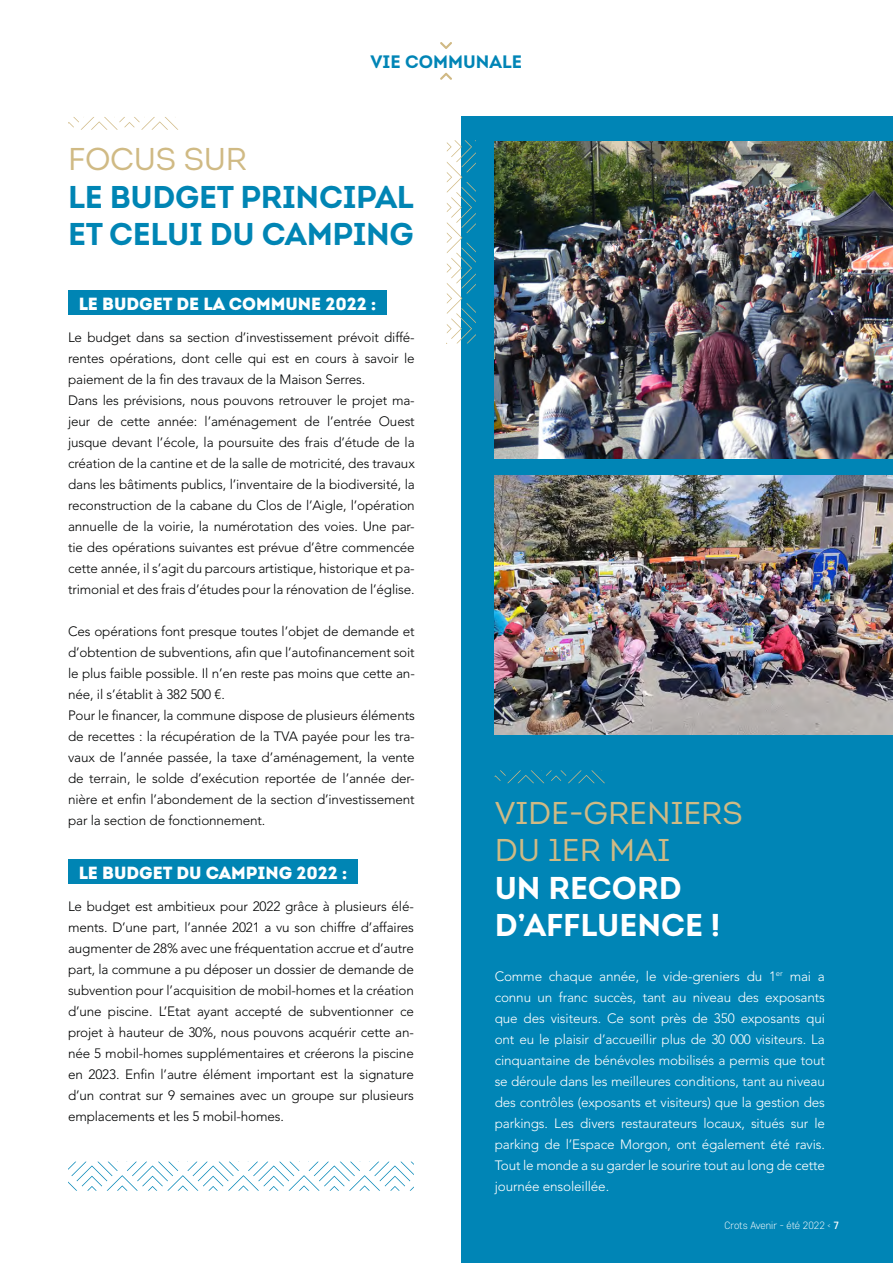
<style>
.page{position:relative;width:893px;height:1263px;background:#fff}
.page>*{position:absolute;margin:0;border:0;box-sizing:border-box;transform-origin:0 0}
.t1{font:31.5px/37.5px "Intro Bold Caps";letter-spacing:-.01em;color:#0085b4}
.t2{font:31.5px/37.5px "Intro Book Caps";color:#d0ba84}
.t3{font:31.5px/37.5px "Intro Bold Caps";color:#fff}
.t4{font:18px "Intro Bold Caps";color:#0085b6}
.t5{font:17.55px "Intro Black Alt";color:#fff}
.t6{font:300 13.5px/21px "Avenir LT Std";letter-spacing:-.01em;color:#010202}
.t7{font:300 13.5px/21px "Avenir LT Std";letter-spacing:-.01em;color:#fff;text-align:justify}
.t8{font:300 10.5px "Core Sans D25";color:#fff}
.s1{font-family:"Core Sans D45";font-weight:500}
</style>
<div class="page">
<div style="left:461px;top:117px;width:432px;height:1146px;background:#0085b6"></div>
<svg style="left:440px;top:42px;width:12px;height:7px"></svg>
<svg style="left:440px;top:73px;width:12px;height:7px"></svg>
<svg style="left:495px;top:770px;width:110px;height:13px"></svg>
<svg style="left:68px;top:117px;width:110px;height:13px"></svg>
<img style="left:495px;top:142px;width:398px;height:316px">
<img style="left:495px;top:475px;width:398px;height:260px">
<div style="left:68px;top:290px;width:319px;height:24px;background:#0085b4"></div>
<div style="left:68px;top:859px;width:289px;height:24px;background:#0085b4"></div>
<svg style="left:68px;top:1161px;width:346px;height:30px"></svg>
<svg style="left:447px;top:140px;width:29px;height:203px"></svg>
<h2 class="t4" style="left:370px;top:50px;width:153px">VIE COMMUNALE</h2>
<h1 class="t2" style="left:68px;top:141px;width:180px">FOCUS SUR</h1>
<h1 class="t1" style="left:68px;top:178px;width:347px">LE BUDGET PRINCIPAL<br>ET CELUI DU CAMPING</h1>
<p class="t5" style="left:79px;top:292px;width:299px">LE BUDGET DE LA COMMUNE 2022 :</p>
<p class="t6" style="left:68px;top:327px;width:348px">Le budget dans sa section d’investissement prévoit diffé&shy;rentes opérations, dont celle qui est en cours à savoir le paiement de la fin des travaux de la Maison Serres.<br>Dans les prévisions, nous pouvons retrouver le projet ma&shy;jeur de cette année: l’aménagement de l’entrée Ouest jusque devant l’école, la poursuite des frais d’étude de la création de la cantine et de la salle de motricité, des travaux dans les bâtiments publics, l’inventaire de la biodiversité, la reconstruction de la cabane du Clos de l’Aigle, l’opération annuelle de la voirie, la numérotation des voies. Une par&shy;tie des opérations suivantes est prévue d’être commencée cette année, il s’agit du parcours artistique, historique et pa&shy;trimonial et des frais d’études pour la rénovation de l’église.</p>
<p class="t6" style="left:68px;top:621px;width:348px">Ces opérations font presque toutes l’objet de demande et d’obtention de subventions, afin que l’autofinancement soit le plus faible possible. Il n’en reste pas moins que cette an&shy;née, il s’établit à 382 500 €.<br>Pour le financer, la commune dispose de plusieurs éléments de recettes : la récupération de la TVA payée pour les tra&shy;vaux de l’année passée, la taxe d’aménagement, la vente de terrain, le solde d’exécution reportée de l’année der&shy;nière et enfin l’abondement de la section d’investissement par la section de fonctionnement.</p>
<p class="t5" style="left:79px;top:861px;width:270px">LE BUDGET DU CAMPING 2022 :</p>
<p class="t6" style="left:68px;top:895px;width:347px;text-align:justify">Le budget est ambitieux pour 2022 grâce à plusieurs élé&shy;ments. D’une part, l’année 2021 a vu son chiffre d’affaires augmenter de 28% avec une fréquentation accrue et d’autre part, la commune a pu déposer un dossier de demande de subvention pour l’acquisition de mobil-homes et la création d’une piscine. L’Etat ayant accepté de subventionner ce projet à hauteur de 30%, nous pouvons acquérir cette an&shy;née 5 mobil-homes supplémentaires et créerons la piscine en 2023. Enfin l’autre élément important est la signature d’un contrat sur 9 semaines avec un groupe sur plusieurs emplacements et les 5 mobil-homes.</p>
<h1 class="t2" style="left:495px;top:794px;width:250px">VIDE-GRENIERS<br>DU 1ER MAI</h1>
<h1 class="t3" style="left:495px;top:869px;width:227px">UN RECORD<br>D’AFFLUENCE !</h1>
<p class="t7" style="left:495px;top:965px;width:332px">Comme chaque année, le vide-greniers du 1<sup>er</sup> mai a connu un franc succès, tant au niveau des exposants que des visiteurs. Ce sont près de 350 exposants qui ont eu le plaisir d’accueillir plus de 30 000 visiteurs. La cinquantaine de bénévoles mobilisés a permis que tout se déroule dans les meilleures conditions, tant au niveau des contrôles (exposants et visiteurs) que la gestion des parkings. Les divers restaurateurs locaux, situés sur le parking de l’Espace Morgon, ont également été ravis.<br>Tout le monde a su garder le sourire tout au long de cette journée ensoleillée.</p>
<p class="t8" style="left:725px;top:1219px;width:116px">Crots Avenir - été 2022 ‹ <span class="s1">7</span></p>
</div>
